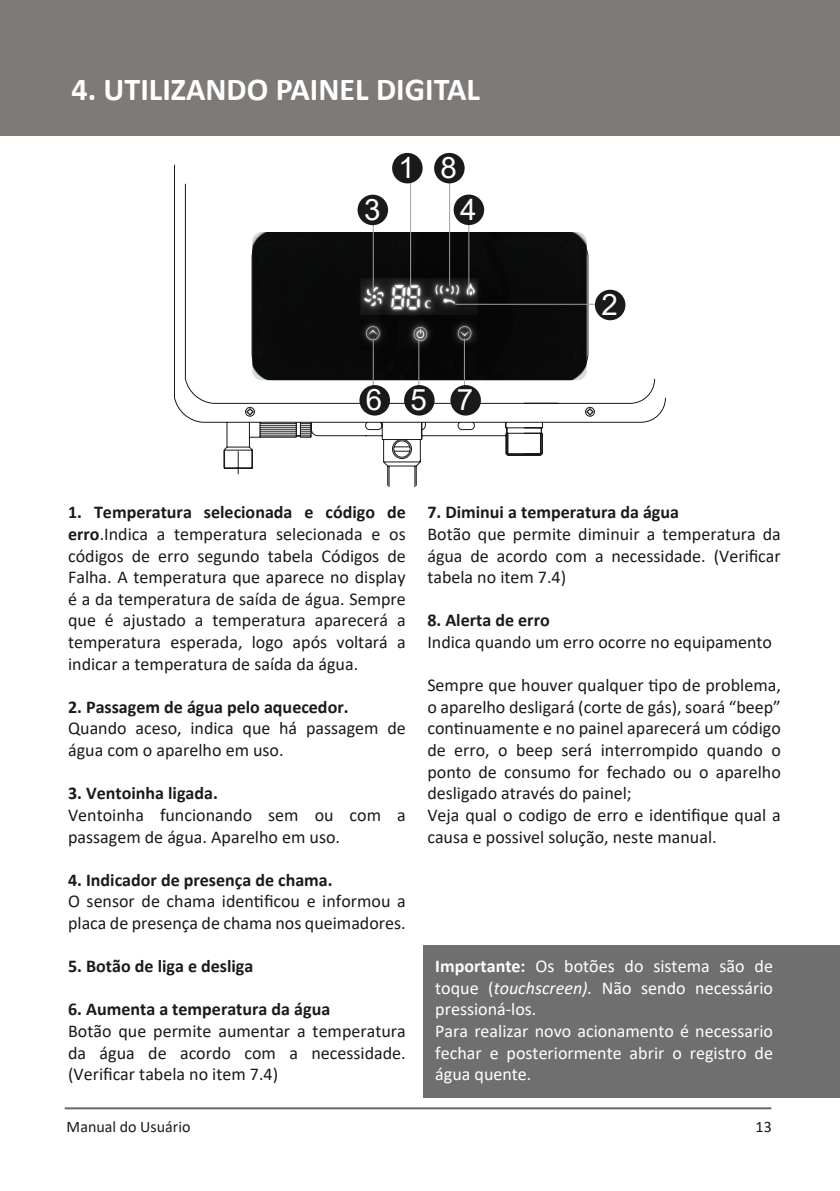
<style>
.page{position:relative;width:840px;height:1191px;background:#fff}
.page>*{position:absolute;margin:0;border:0;box-sizing:border-box;transform-origin:0 0}
.t1{font:700 32px "Calibri";color:#fff}
.t2{font:29.6px "Arial";color:#fff}
.t3{font:18px/21.6px "Calibri";color:#1a1a19}
.t4{font:18px/21.6px "Calibri";color:#fff}
.t5{font:700 18px "Calibri";color:#1a1a19}
.t6{font:16px "Calibri";color:#1a1a19}
.s1{font-weight:700}
.s2{font-style:italic}
</style>
<div class="page">
<hr style="left:65px;top:1107px;width:706px;height:2px;background:#686867">
<div style="left:0;top:0;width:839px;height:135px;background:#7d7a77"></div>
<div style="left:423px;top:944px;width:416px;height:153px;background:#6f6f6f"></div>
<svg style="left:174px;top:164px;width:491px;height:323px"></svg>
<img style="left:252px;top:232px;width:334px;height:148px">
<hr style="left:410px;top:179px;width:1px;height:107px;background:#a09f9e">
<hr style="left:449px;top:179px;width:1px;height:107px;background:#a09f9e">
<hr style="left:468px;top:204px;width:1px;height:88px;background:#a09f9e">
<hr style="left:455px;top:304px;width:146px;height:1px;background:#a09f9e">
<hr style="left:372px;top:204px;width:1px;height:88px;background:#a09f9e">
<hr style="left:372px;top:339px;width:1px;height:67px;background:#a09f9e">
<hr style="left:418px;top:339px;width:1px;height:67px;background:#a09f9e">
<hr style="left:464px;top:339px;width:1px;height:67px;background:#a09f9e">
<div style="left:453px;top:195px;width:31px;height:30px;background:#1a1a19;border-radius:50%"></div>
<div style="left:357px;top:195px;width:31px;height:30px;background:#1a1a19;border-radius:50%"></div>
<div style="left:450px;top:385px;width:30px;height:30px;background:#1a1a19;border-radius:50%"></div>
<div style="left:404px;top:385px;width:30px;height:30px;background:#1a1a19;border-radius:50%"></div>
<div style="left:359px;top:385px;width:31px;height:30px;background:#1a1a19;border-radius:50%"></div>
<div style="left:594px;top:290px;width:31px;height:30px;background:#1a1a19;border-radius:50%"></div>
<div style="left:392px;top:153px;width:30px;height:30px;background:#1a1a19;border-radius:50%"></div>
<div style="left:434px;top:153px;width:30px;height:30px;background:#1a1a19;border-radius:50%"></div>
<h1 class="t1" style="left:71px;top:66px;width:410px">4. UTILIZANDO PAINEL DIGITAL</h1>
<h2 class="t2" style="left:398px;top:147px;width:60px">1 8</h2>
<h2 class="t2" style="left:364px;top:189px;width:18px">3</h2>
<h2 class="t2" style="left:460px;top:189px;width:18px">4</h2>
<h2 class="t2" style="left:366px;top:379px;width:109px">657</h2>
<h2 class="t2" style="left:601px;top:284px;width:18px">2</h2>
<p class="t3" style="left:68px;top:501px;width:339px;text-align:justify"><span class="s1">1. Temperatura selecionada e código de erro</span>.Indica a temperatura selecionada e os códigos de erro segundo tabela Códigos de Falha. A temperatura que aparece no display é a da temperatura de saída de água. Sempre que é ajustado a temperatura aparecerá a temperatura esperada, logo após voltará a indicar a temperatura de saída da água.</p>
<p class="t5" style="left:68px;top:694px;width:282px">2. Passagem de água pelo aquecedor.</p>
<p class="t3" style="left:68px;top:717px;width:339px">Quando aceso, indica que há passagem de água com o aparelho em uso.</p>
<p class="t5" style="left:68px;top:780px;width:151px">3. Ventoinha ligada.</p>
<p class="t3" style="left:68px;top:803px;width:339px">Ventoinha funcionando sem ou com a passagem de água. Aparelho em uso.</p>
<p class="t5" style="left:68px;top:867px;width:266px">4. Indicador de presença de chama.</p>
<p class="t3" style="left:68px;top:890px;width:339px">O sensor de chama identificou e informou a placa de presença de chama nos queimadores.</p>
<p class="t5" style="left:68px;top:953px;width:187px">5. Botão de liga e desliga</p>
<p class="t5" style="left:68px;top:996px;width:263px">6. Aumenta a temperatura da água</p>
<p class="t3" style="left:68px;top:1019px;width:339px;text-align:justify">Botão que permite aumentar a temperatura da água de acordo com a necessidade. (Verificar tabela no item 7.4)</p>
<p class="t5" style="left:427px;top:500px;width:253px">7. Diminui a temperatura da água</p>
<p class="t3" style="left:427px;top:523px;width:355px;text-align:justify">Botão que permite diminuir a temperatura da água de acordo com a necessidade. (Verificar tabela no item 7.4)</p>
<p class="t5" style="left:427px;top:608px;width:124px">8. Alerta de erro</p>
<p class="t3" style="left:427px;top:631px;width:346px">Indica quando um erro ocorre no equipamento</p>
<p class="t3" style="left:427px;top:674px;width:355px">Sempre que houver qualquer tipo de problema, o aparelho desligará (corte de gás), soará “beep” continuamente e no painel aparecerá um código de erro, o beep será interrompido quando o ponto de consumo for fechado ou o aparelho desligado através do painel;<br>Veja qual o codigo de erro e identifique qual a causa e possivel solução, neste manual.</p>
<p class="t4" style="left:435px;top:955px;width:339px"><span class="s1">Importante:</span> Os botões do sistema são de toque (<span class="s2">touchscreen).</span> Não sendo necessário pressioná-los.<br>Para realizar novo acionamento é necessario fechar e posteriormente abrir o registro de água quente.</p>
<p class="t6" style="left:67px;top:1115px;width:125px">Manual do Usuário</p>
<p class="t6" style="left:755px;top:1115px;width:18px">13</p>
</div>
